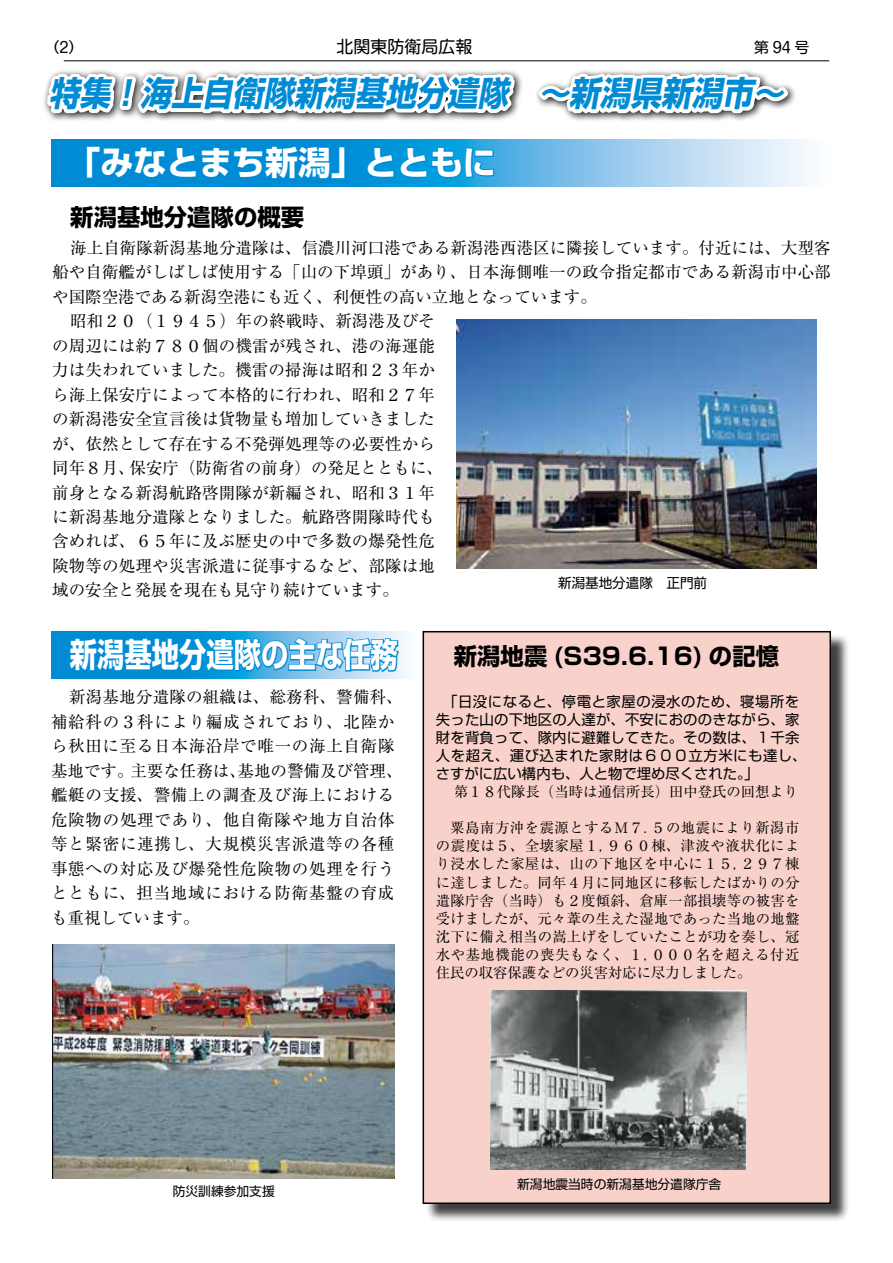
<style>
.page{position:relative;width:893px;height:1263px;background:#fff}
.page>*{position:absolute;margin:0;border:0;box-sizing:border-box;transform-origin:0 0}
.t1{font:italic 700 34.05px "Shin Go Pr 6 N";color:#008bd5;scale:.9 1}
.t2{font:700 33px "Shin Go Pr 6 N";color:#fff}
.t3{font:700 33px "Shin Go Pr 6 N";color:#fff;scale:.83 1}
.t4{font:700 23.4px "Shin Go Pr 6 N";color:#000}
.t5{font:16.5px "Ryumin Pr 6 N";letter-spacing:.01em;color:#000}
.t6{font:16.5px/24.5px "Ryumin Pr 6 N";letter-spacing:.045em;color:#000}
.t7{font:14.85px "Shin M Go Pr 6 N";color:#000}
.t8{font:14.4px/18px "Ryumin Pr 6 N";color:#000;text-align:justify}
.t9{font:14.4px/18px "Shin Go Pr 6 N";letter-spacing:.015em;color:#000}
.t10{font:13.5px "Shin Go Pr 6 N";color:#000}
.t11{font:12.75px "Shin Go Pr 6 N";color:#000}
</style>
<div class="page">
<div style="left:425px;top:633px;width:425px;height:589px;background:#000;opacity:.75"></div>
<div style="left:423px;top:632px;width:407px;height:571px;background:#f9d1cb"></div>
<hr style="left:64px;top:60px;width:765px;height:1px;background:#000">
<svg style="left:51px;top:631px;width:356px;height:47px"></svg>
<svg style="left:67px;top:631px;width:333px;height:44px;background:#2a9edc"></svg>
<svg style="left:51px;top:139px;width:757px;height:47px;background:#9ce"></svg>
<svg style="left:44px;top:60px;width:476px;height:122px"></svg>
<svg style="left:536px;top:70px;width:258px;height:51px"></svg>
<img style="left:456px;top:319px;width:361px;height:249px">
<img style="left:52px;top:944px;width:342px;height:234px">
<img style="left:490px;top:991px;width:257px;height:179px">
<p class="t7" style="left:754px;top:36px;width:57px">第94号</p>
<h1 class="t1" style="left:49px;top:67px;width:828px">特集！海上自衛隊新潟基地分遣隊　～新潟県新潟市～</h1>
<h2 class="t2" style="left:51px;top:136px;width:446px">　「みなとまち新潟」とともに</h2>
<h3 class="t4" style="left:70px;top:199px;width:235px">新潟基地分遣隊の概要</h3>
<p class="t5" style="left:70px;top:235px;width:762px">海上自衛隊新潟基地分遣隊は、信濃川河口港である新潟港西港区に隣接しています。付近には、大型客</p>
<p class="t5" style="left:52px;top:259px;width:780px">船や自衛艦がしばしば使用する「山の下埠頭」があり、日本海側唯一の政令指定都市である新潟市中心部</p>
<p class="t5" style="left:52px;top:284px;width:546px">や国際空港である新潟空港にも近く、利便性の高い立地となっています。</p>
<p class="t5" style="left:70px;top:308px;width:366px">昭和２０（１９４５）年の終戦時、新潟港及びそ</p>
<p class="t5" style="left:52px;top:333px;width:384px">の周辺には約７８０個の機雷が残され、港の海運能</p>
<p class="t5" style="left:52px;top:357px;width:384px">力は失われていました。機雷の掃海は昭和２３年か</p>
<p class="t5" style="left:52px;top:381px;width:384px">ら海上保安庁によって本格的に行われ、昭和２７年</p>
<p class="t5" style="left:52px;top:406px;width:384px">の新潟港安全宣言後は貨物量も増加していきました</p>
<p class="t5" style="left:52px;top:430px;width:384px">が、依然として存在する不発弾処理等の必要性から</p>
<p class="t5" style="left:52px;top:455px;width:392px">同年８月、保安庁（防衛省の前身）の発足とともに、</p>
<p class="t5" style="left:52px;top:479px;width:384px">前身となる新潟航路啓開隊が新編され、昭和３１年</p>
<p class="t5" style="left:52px;top:504px;width:384px">に新潟基地分遣隊となりました。航路啓開隊時代も</p>
<p class="t5" style="left:52px;top:528px;width:384px">含めれば、６５年に及ぶ歴史の中で多数の爆発性危</p>
<p class="t5" style="left:52px;top:553px;width:384px">険物等の処理や災害派遣に従事するなど、部隊は地</p>
<p class="t5" style="left:52px;top:577px;width:413px">域の安全と発展を現在も見守り続けています。　　　　</p>
<p class="t10" style="left:558px;top:571px;width:150px">新潟基地分遣隊　正門前</p>
<h2 class="t3" style="left:70px;top:629px;width:397px">新潟基地分遣隊の主な任務</h2>
<p class="t6" style="left:51px;top:684px;width:353px;text-indent:18px">新潟基地分遣隊の組織は、総務科、警備科、補給科の３科により編成されており、北陸から秋田に至る日本海沿岸で唯一の海上自衛隊基地です。主要な任務は、基地の警備及び管理、艦艇の支援、警備上の調査及び海上における危険物の処理であり、他自衛隊や地方自治体等と緊密に連携し、大規模災害派遣等の各種事態への対応及び爆発性危険物の処理を行うとともに、担当地域における防衛基盤の育成も重視しています。</p>
<h3 class="t4" style="left:454px;top:637px;width:327px">新潟地震 (S39.6.16) の記憶</h3>
<p class="t9" style="left:436px;top:691px;width:372px;text-indent:7px">「日没になると、停電と家屋の浸水のため、寝場所を失った山の下地区の人達が、不安におののきながら、家財を背負って、隊内に避難してきた。その数は、１千余人を超え、運び込まれた家財は６００立方米にも達し、さすがに広い構内も、人と物で埋め尽くされた。」</p>
<p class="t8" style="left:454px;top:782px;width:346px">第１８代隊長（当時は通信所長）田中登氏の回想より</p>
<p class="t8" style="left:436px;top:818px;width:365px;text-indent:14px">粟島南方沖を震源とするＭ７．５の地震により新潟市の震度は５、全壊家屋１，９６０棟、津波や液状化により浸水した家屋は、山の下地区を中心に１５，２９７棟に達しました。同年４月に同地区に移転したばかりの分遣隊庁舎（当時）も２度傾斜、倉庫一部損壊等の被害を受けましたが、元々葦の生えた湿地であった当地の地盤沈下に備え相当の嵩上げをしていたことが功を奏し、冠水や基地機能の喪失もなく、１，０００名を超える付近住民の収容保護などの災害対応に尽力しました。</p>
<p class="t11" style="left:173px;top:1180px;width:104px">防災訓練参加支援</p>
<p class="t11" style="left:517px;top:1174px;width:206px">新潟地震当時の新潟基地分遣隊庁舎</p>
</div>
